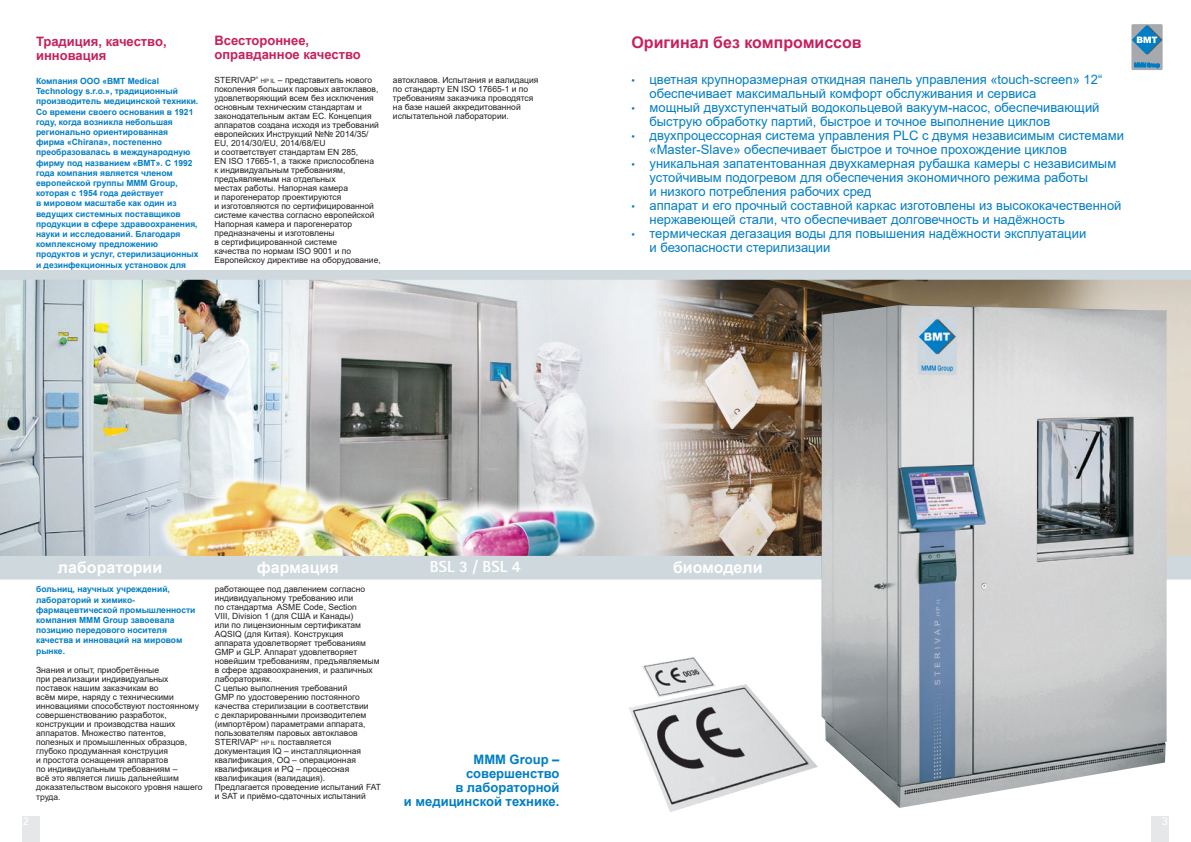
<style>
.page{position:relative;width:1191px;height:842px;background:#fff}
.page>*{position:absolute;margin:0;border:0;box-sizing:border-box;transform-origin:0 0}
.t1{font:700 16px "Arial";color:#fff}
.t2{font:700 16px "Arial";color:#c7205c}
.t3{font:800 16px "Rotis Sans Serif Std";color:#fff}
.t4{font:13px/14px "Arial";color:#007ec5}
.t5{font:700 13px/14px "Arial";color:#c7205c}
.t6{font:700 13px/14px "Arial";color:#007ec5;text-align:right}
.t7{font:700 12px "Rotis Sans Serif Std";color:#fff}
.t8{font:8.5px/9px "Arial";color:#231f20}
.t9{font:700 8.5px/10.2px "Arial";color:#007ec5}
.s1{font-size:5.9px}
.s2{font-size:10px}
</style>
<div class="page">
<div style="left:23px;top:816px;width:17px;height:26px;background:#e6e7e9"></div>
<div style="left:1151px;top:816px;width:17px;height:26px;background:#e6e7e9"></div>
<div style="left:1131px;top:24px;width:31px;height:46px;background:#a8a9ad;border-radius:2px"></div>
<svg style="left:1134px;top:63px;width:25px;height:5px"></svg>
<svg style="left:1132px;top:26px;width:30px;height:28px"></svg>
<img style="left:0;top:279px;width:1191px;height:277px">
<div style="left:0;top:271px;width:1191px;height:8px;background:#cfd8dd"></div>
<div style="left:0;top:556px;width:1191px;height:23px;background:#cfd8dd"></div>
<img style="left:629px;top:657px;width:189px;height:155px">
<img style="left:821px;top:305px;width:345px;height:503px">
<h2 class="t5" style="left:36px;top:34px;width:132px">Традиция, качество, инновация</h2>
<p class="t9" style="left:36px;top:76px;width:164px">Компания ООО «ВMT Medical<br>Technology s.r.o.», традиционный производитель медицинской техники.<br>Со времени своего основания в 1921 году, когда возникла небольшая регионально ориентированная фирма «Chirana», постепенно преобразовалась в международную фирму под названием «BMT». С 1992 года компания является членом европейской группы MMM Group, которая с 1954 года действует<br>в мировом масштабе как один из ведущих системных поставщиков продукции в сфере здравоохранения, науки и исследований. Благодаря комплексному предложению продуктов и услуг, стерилизационных и дезинфекционных установок для</p>
<h2 class="t5" style="left:214px;top:34px;width:148px">Всестороннее, оправданное качество</h2>
<p class="t8" style="left:214px;top:75px;width:168px">STERIVAP<sup>®</sup> <span class="s1">HP IL</span> – представитель нового поколения больших паровых автоклавов, удовлетворяющий всем без исключения основным техническим стандартам и законодательным актам ЕС. Концепция аппаратов создана исходя из требований европейских Инструкций №№ 2014/35/ EU, 2014/30/EU, 2014/68/EU<br>и соответствует стандартам EN 285,<br>EN ISO 17665-1, а также приспособлена<br>к индивидуальным требованиям, предъявляемым на отдельных<br>местах работы. Напорная камера<br>и парогенератор проектируются<br>и изготовляются по сертифицированной системе качества согласно европейской Напорная камера и парогенератор предназначены и изготовлены<br>в сертифицированной системе<br>качества по нормам ISO 9001 и по Европейскоу директиве на оборудование,</p>
<p class="t8" style="left:393px;top:75px;width:147px">автоклавов. Испытания и валидация по стандарту EN ISO 17665-1 и по требованиям заказчика проводятся на базе нашей аккредитованной испытательной лаборатории.</p>
<h1 class="t2" style="left:631px;top:31px;width:232px">Оригинал без компромиссов</h1>
<h2 class="t4" style="left:649px;top:73px;width:454px;text-indent:-18px"><span class="s2">•</span> цветная крупноразмерная откидная панель управления «touch-screen» 12“ обеспечивает максимальный комфорт обслуживания и сервиса</h2>
<h2 class="t4" style="left:649px;top:101px;width:451px;text-indent:-18px"><span class="s2">•</span> мощный двухступенчатый водокольцевой вакуум-насос, обеспечивающий быструю обработку партий, быстрое и точное выполнение циклов</h2>
<h2 class="t4" style="left:649px;top:129px;width:476px;text-indent:-18px"><span class="s2">•</span> двухпроцессорная система управления PLC с двумя независимым системами «Master-Slave» обеспечивает быстрое и точное прохождение циклов</h2>
<h2 class="t4" style="left:649px;top:157px;width:468px;text-indent:-18px"><span class="s2">•</span> уникальная запатентованная двухкамерная рубашка камеры с независимым устойчивым подогревом для обеспечения экономичного режима работы<br>и низкого потребления рабочих сред</h2>
<h2 class="t4" style="left:649px;top:199px;width:473px;text-indent:-18px"><span class="s2">•</span> аппарат и его прочный составной каркас изготовлены из высококачественной нержавеющей стали, что обеспечивает долговечность и надёжность</h2>
<h2 class="t4" style="left:649px;top:227px;width:438px;text-indent:-18px"><span class="s2">•</span> термическая дегазация воды для повышения надёжности эксплуатации и безопасности стерилизации</h2>
<h1 class="t1" style="left:58px;top:556px;width:106px">лаборатории</h1>
<h1 class="t1" style="left:257px;top:556px;width:83px">фармация</h1>
<h1 class="t3" style="left:430px;top:557px;width:92px">BSL 3 / BSL 4</h1>
<p class="t9" style="left:36px;top:584px;width:161px">больниц, научных учреждений, лабораторий и химико&shy;фармацевтической промышленности компания MMM Group завоевала позицию передового носителя качества и инноваций на мировом рынке.</p>
<p class="t8" style="left:36px;top:665px;width:168px">Знания и опыт, приобретённые<br>при реализации индивидуальных поставок нашим заказчикам во<br>всём мире, наряду с техническими инновациями способствуют постоянному совершенствованию разработок, конструкции и производства наших аппаратов. Множество патентов, полезных и промышленных образцов, глубоко продуманная конструция<br>и простота оснащения аппаратов<br>по индивидуальным требованиям –<br>всё это является лишь дальнейшим доказательством высокого уровня нашего</p>
<p class="t8" style="left:36px;top:792px;width:26px">труда.</p>
<p class="t8" style="left:215px;top:585px;width:168px">работающее под давлением согласно индивидуальному требованию или<br>по стандартма ASME Code, Section<br>VIII, Division 1 (для США и Канады)<br>или по лицензионным сертификатам AQSIQ (для Китая). Конструкция аппарата удовлетворяет требованиям GMP и GLP. Аппарат удовлетворяет новейшим требованиям, предъявляемым в сфере здравоохранения, и различных лабораториях.<br>С целью выполнения требований<br>GMP по удостоверению постоянного качества стерилизации в соответствии<br>с декларированными производителем (импортёром) параметрами аппарата, пользователям паровых автоклавов STERIVAP<sup>®</sup> <span class="s1">HP IL</span> поставляется документация IQ – инсталляционная квалификация, OQ – операционная квалификация и PQ – процессная квалификация (валидация).<br>Предлагается проведение испытаний FAT и SAT и приёмо-сдаточных испытаний</p>
<h2 class="t6" style="left:404px;top:752px;width:157px">MMM Group – совершенство<br>в лабораторной<br>и медицинской технике.</h2>
<h1 class="t1" style="left:673px;top:556px;width:91px">биомодели</h1>
<h3 class="t7" style="left:23px;top:813px;width:8px">2</h3>
<h3 class="t7" style="left:1161px;top:813px;width:8px">3</h3>
</div>
